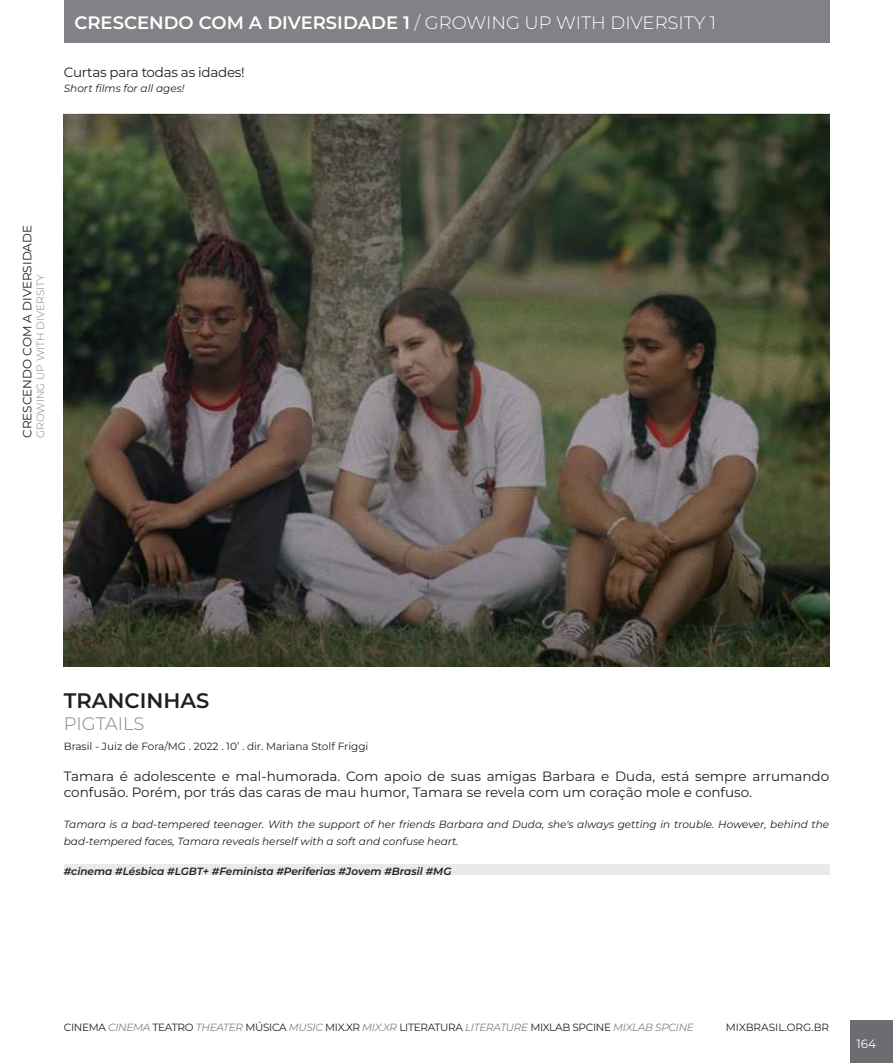
<style>
.page{position:relative;width:893px;height:1063px;background:#fff}
.page>*{position:absolute;margin:0;border:0;box-sizing:border-box;transform-origin:0 0}
.t1{font:600 21px "Montserrat";color:#231f20}
.t2{font:600 18px "Montserrat";color:#fff}
.t3{font:300 18px "Montserrat";color:#808285}
.t4{font:13.5px/16.5px "Montserrat";color:#231f20}
.t5{font:13.5px "Montserrat";letter-spacing:-.02em;color:#231f20}
.t6{font:12px "Montserrat";color:#231f20}
.t7{font:12px "Montserrat";color:#fff}
.t8{font:italic 10.5px/16.5px "Montserrat";color:#231f20}
.t9{font:10.5px "Montserrat";letter-spacing:-.02em;color:#231f20}
.t10{font:10.5px "Montserrat";color:#231f20}
.t11{font:italic 600 10.5px "Montserrat";color:#231f20}
.t12{font:300 10.5px "Montserrat";color:#808285}
.s1{font-weight:300}
.s2{font-style:italic;color:#808285}
</style>
<div class="page">
<div style="left:850px;top:1020px;width:43px;height:43px;background:#6c6d70"></div>
<div style="left:64px;top:0;width:765px;height:43px;background:#808285"></div>
<img style="left:64px;top:113px;width:765px;height:554px">
<div style="left:64px;top:864px;width:765px;height:11px;background:#e9eaeb"></div>
<h2 class="t2" style="left:74px;top:10px;width:643px">CRESCENDO COM A DIVERSIDADE 1 <span class="s1">/ GROWING UP WITH DIVERSITY 1</span></h2>
<p class="t5" style="left:64px;top:63px;width:182px">Curtas para todas as idades!</p>
<p class="t8" style="left:64px;top:79px;width:122px">Short films for all ages!</p>
<p class="t6" style="left:19px;top:438px;width:214px;rotate:-90deg">CRESCENDO COM A DIVERSIDADE</p>
<p class="t12" style="left:33px;top:438px;width:165px;rotate:-90deg">GROWING UP WITH DIVERSITY</p>
<h1 class="t1" style="left:64px;top:686px;width:147px">TRANCINHAS</h1>
<h2 class="t3" style="left:64px;top:711px;width:82px">PIGTAILS</h2>
<p class="t10" style="left:64px;top:739px;width:306px">Brasil - Juiz de Fora/MG . 2022 . 10’ . dir. Mariana Stolf Friggi</p>
<p class="t4" style="left:64px;top:767px;width:767px">Tamara é adolescente e mal-humorada. Com apoio de suas amigas Barbara e Duda, está sempre arrumando confusão. Porém, por trás das caras de mau humor, Tamara se revela com um coração mole e confuso.</p>
<p class="t8" style="left:64px;top:816px;width:767px">Tamara is a bad-tempered teenager. With the support of her friends Barbara and Duda, she's always getting in trouble. However, behind the bad-tempered faces, Tamara reveals herself with a soft and confuse heart.</p>
<p class="t11" style="left:64px;top:863px;width:389px">#cinema #Lésbica #LGBT+ #Feminista #Periferias #Jovem #Brasil #MG</p>
<p class="t9" style="left:64px;top:1020px;width:632px">CINEMA <span class="s2">CINEMA</span> TEATRO <span class="s2">THEATER</span> MÚSICA <span class="s2">MUSIC</span> MIX.XR <span class="s2">MIX.XR</span> LITERATURA <span class="s2">LITERATURE</span> MIXLAB SPCINE <span class="s2">MIXLAB SPCINE</span></p>
<p class="t10" style="left:726px;top:1020px;width:105px">MIXBRASIL.ORG.BR</p>
<p class="t7" style="left:856px;top:1035px;width:21px">164</p>
</div>
